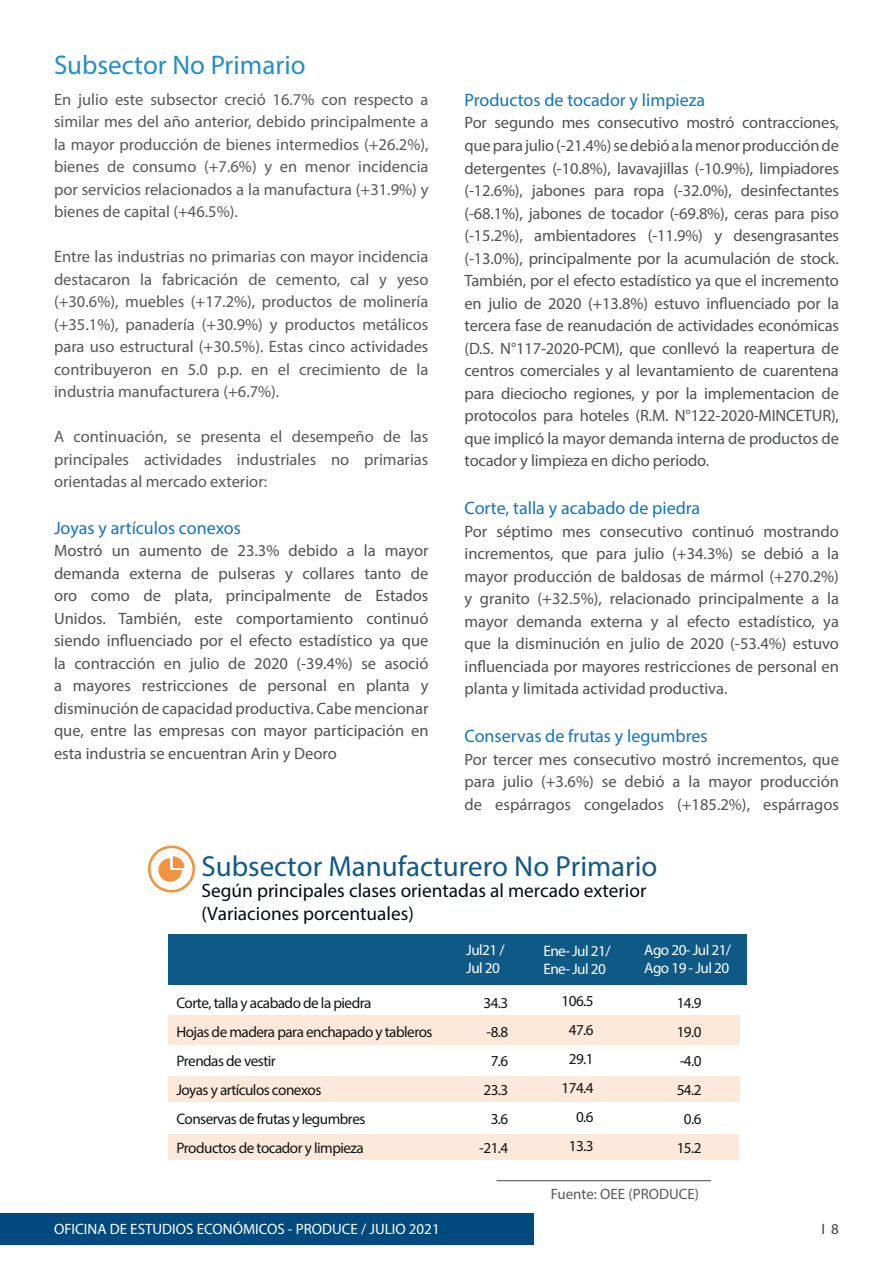
<style>
.page{position:relative;width:893px;height:1263px;background:#fff}
.page>*{position:absolute;margin:0;border:0;box-sizing:border-box;transform-origin:0 0}
.t1{font:700 28.95px "Pluto Sans Cond";color:#0f5987}
.t2{font:27px "Myriad Pro";color:#228ec8}
.t3{font:700 19.35px/23.2px "Pluto Sans Cond";color:#020c10}
.t4{font:18px "Myriad Pro";color:#1074bc}
.t5{font:16.5px/22.5px "Myriad Pro";color:#4f5152;text-align:justify}
.t6{font:16.5px/22.5px "Myriad Pro";color:#57585a;text-align:justify}
.t7{font:15.3px/29px "Pluto Sans Cond";letter-spacing:-.035em;color:#111416;text-align:right}
.t8{font:15.15px/18.1px "Pluto Sans Cond";letter-spacing:-.035em;color:#fff}
.t9{font:15px "Myriad Pro";color:#fff}
.t10{font:15px "Myriad Pro";color:#57585a}
.t11{font:15px "Myriad Pro";color:#3e3e3f}
.s1{font-weight:300}
</style>
<div class="page">
<div style="left:0;top:1213px;width:534px;height:32px;background:#004a7f"></div>
<hr style="left:892px;top:1213px;width:1px;height:32px;background:#004a7f">
<div style="left:168px;top:934px;width:579px;height:51px;background:#0f5987"></div>
<div style="left:168px;top:1016px;width:571px;height:29px;background:#fce9d9"></div>
<div style="left:168px;top:1076px;width:571px;height:25px;background:#fce9d9"></div>
<div style="left:168px;top:1135px;width:571px;height:25px;background:#fce9d9"></div>
<div style="left:148px;top:845px;width:47px;height:47px;border:3px solid #f4923e;border-radius:50%"></div>
<svg style="left:158px;top:856px;width:27px;height:26px"></svg>
<hr style="left:496px;top:1180px;width:215px;height:1px;background:#57585a">
<p class="t2" style="left:54px;top:49px;width:253px">Subsector No Primario</p>
<p class="t6" style="left:54px;top:88px;width:376px">En julio este subsector creció 16.7% con respecto a similar mes del año anterior, debido principalmente a la mayor producción de bienes intermedios (+26.2%), bienes de consumo (+7.6%) y en menor incidencia por servicios relacionados a la manufactura (+31.9%) y bienes de capital (+46.5%).</p>
<p class="t6" style="left:54px;top:245px;width:376px">Entre las industrias no primarias con mayor incidencia destacaron la fabricación de cemento, cal y yeso (+30.6%), muebles (+17.2%), productos de molinería (+35.1%), panadería (+30.9%) y productos metálicos para uso estructural (+30.5%). Estas cinco actividades contribuyeron en 5.0 p.p. en el crecimiento de la industria manufacturera (+6.7%).</p>
<p class="t6" style="left:54px;top:425px;width:376px">A continuación, se presenta el desempeño de las principales actividades industriales no primarias orientadas al mercado exterior:</p>
<p class="t4" style="left:54px;top:517px;width:188px">Joyas y artículos conexos</p>
<p class="t5" style="left:54px;top:539px;width:376px">Mostró un aumento de 23.3% debido a la mayor demanda externa de pulseras y collares tanto de oro como de plata, principalmente de Estados Unidos. También, este comportamiento continuó siendo influenciado por el efecto estadístico ya que la contracción en julio de 2020 (-39.4%) se asoció a mayores restricciones de personal en planta y disminución de capacidad productiva. Cabe mencionar que, entre las empresas con mayor participación en esta industria se encuentran Arin y Deoro</p>
<p class="t4" style="left:464px;top:89px;width:242px">Productos de tocador y limpieza</p>
<p class="t5" style="left:464px;top:111px;width:376px">Por segundo mes consecutivo mostró contracciones, que para julio (-21.4%) se debió a la menor producción de detergentes (-10.8%), lavavajillas (-10.9%), limpiadores (-12.6%), jabones para ropa (-32.0%), desinfectantes (-68.1%), jabones de tocador (-69.8%), ceras para piso (-15.2%), ambientadores (-11.9%) y desengrasantes (-13.0%), principalmente por la acumulación de stock.<br>También, por el efecto estadístico ya que el incremento en julio de 2020 (+13.8%) estuvo influenciado por la tercera fase de reanudación de actividades económicas (D.S. N°117-2020-PCM), que conllevó la reapertura de centros comerciales y al levantamiento de cuarentena para dieciocho regiones, y por la implementacion de protocolos para hoteles (R.M. N°122-2020-MINCETUR), que implicó la mayor demanda interna de productos de tocador y limpieza en dicho periodo.</p>
<p class="t4" style="left:464px;top:497px;width:237px">Corte, talla y acabado de piedra</p>
<p class="t5" style="left:464px;top:519px;width:376px">Por séptimo mes consecutivo continuó mostrando incrementos, que para julio (+34.3%) se debió a la mayor producción de baldosas de mármol (+270.2%) y granito (+32.5%), relacionado principalmente a la mayor demanda externa y al efecto estadístico, ya que la disminución en julio de 2020 (-53.4%) estuvo influenciada por mayores restricciones de personal en planta y limitada actividad productiva.</p>
<p class="t4" style="left:464px;top:725px;width:245px">Conservas de frutas y legumbres</p>
<p class="t5" style="left:464px;top:747px;width:376px">Por tercer mes consecutivo mostró incrementos, que para julio (+3.6%) se debió a la mayor producción de espárragos congelados (+185.2%), espárragos</p>
<p class="t1" style="left:202px;top:848px;width:457px">Subsector Manufacturero No Primario</p>
<p class="t3" style="left:202px;top:878px;width:446px">Según principales clases orientadas al mercado exterior <span class="s1">(Variaciones porcentuales)</span></p>
<p class="t7" style="left:176px;top:988px;width:258px;text-align:left">Corte, talla y acabado de la piedra<br>Hojas de madera para enchapado y tableros<br>Prendas de vestir<br>Joyas y artículos conexos<br>Conservas de frutas y legumbres<br>Productos de tocador y limpieza</p>
<p class="t8" style="left:466px;top:941px;width:40px">Jul21 /<br>Jul 20</p>
<p class="t7" style="left:479px;top:988px;width:31px">34.3 -8.8<br>7.6<br>23.3<br>3.6 -21.4</p>
<p class="t7" style="left:677px;top:988px;width:26px;text-align:center">14.9<br>19.0 -4.0<br>54.2<br>0.6<br>15.2</p>
<p class="t8" style="left:644px;top:941px;width:88px">Ago 20- Jul 21/<br>Ago 19 - Jul 20</p>
<p class="t8" style="left:543px;top:941px;width:69px">Ene- Jul 21/<br>Ene- Jul 20</p>
<p class="t7" style="left:561px;top:986px;width:34px">106.5<br>47.6<br>29.1<br>174.4<br>0.6<br>13.3</p>
<p class="t10" style="left:551px;top:1185px;width:150px">Fuente: OEE (PRODUCE)</p>
<p class="t9" style="left:54px;top:1220px;width:387px">OFICINA DE ESTUDIOS ECONÓMICOS - PRODUCE / JULIO 2021</p>
<p class="t11" style="left:821px;top:1220px;width:19px">I 8</p>
</div>
